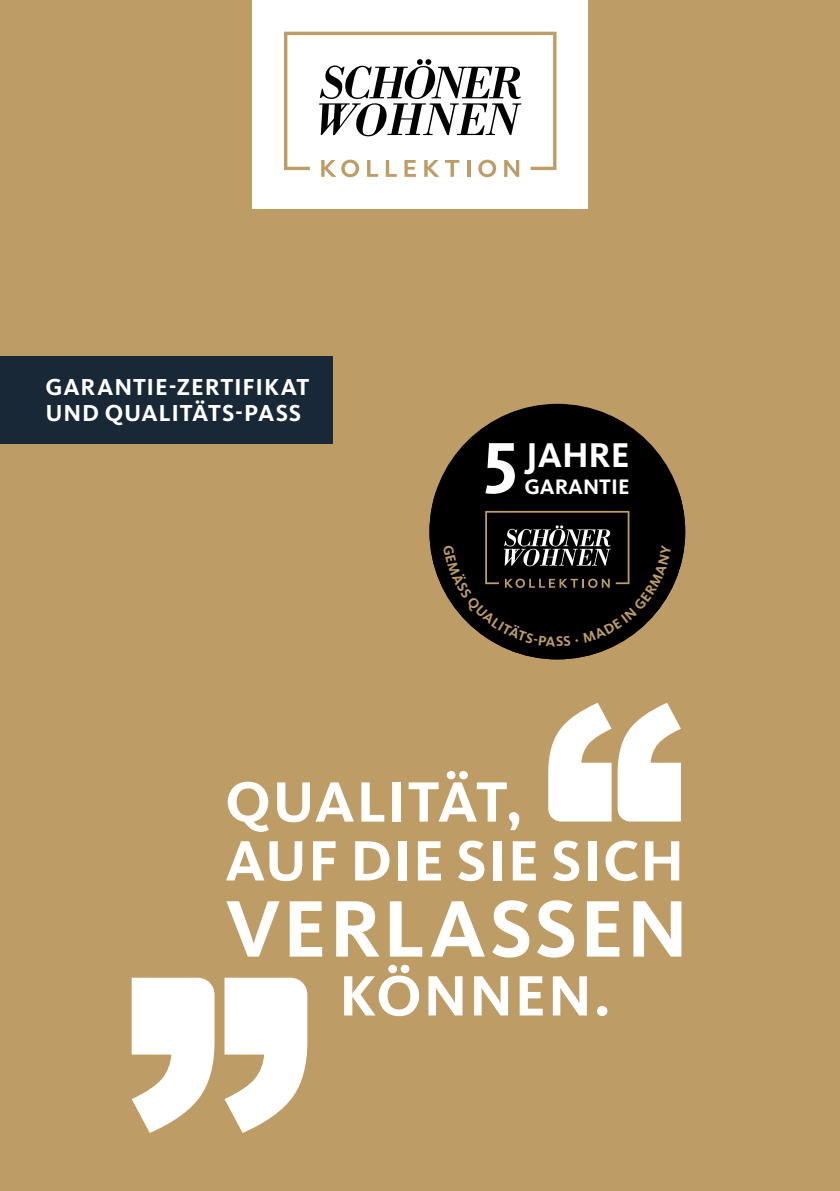
<style>
.page{position:relative;width:840px;height:1191px;background:#fff}
.page>*{position:absolute;margin:0;border:0;box-sizing:border-box;transform-origin:0 0}
.t1{font:700 83px "Kievit OT";letter-spacing:.03em;color:#fff}
.t2{font:700 58.8px/58.8px "Kievit OT";letter-spacing:.02em;color:#fff}
.t3{font:700 35.6px "Kievit OT";color:#fff}
.t4{font:700 24px/26px "Kievit OT";letter-spacing:.035em;color:#fff}
.t5{font:700 21.8px "Kievit OT";color:#fff}
</style>
<div class="page">
<div style="left:0;top:0;width:839px;height:1191px;background:#bd9d65"></div>
<div style="left:0;top:356px;width:332px;height:87px;background:#192836"></div>
<div style="left:429px;top:404px;width:255px;height:255px;background:#000;border-radius:50%"></div>
<svg style="left:429px;top:492px;width:255px;height:167px"></svg>
<svg style="left:485px;top:443px;width:29px;height:51px"></svg>
<div style="left:252px;top:0;width:336px;height:208px;background:#fff"></div>
<svg style="left:284px;top:32px;width:272px;height:145px"></svg>
<svg style="left:132px;top:977px;width:175px;height:156px"></svg>
<svg style="left:548px;top:703px;width:132px;height:118px"></svg>
<svg style="left:443px;top:511px;width:227px;height:135px"></svg>
<p class="t4" style="left:45px;top:374px;width:265px">GARANTIE-ZERTIFIKAT<br>UND QUALITÄTS-PASS</p>
<h3 class="t3" style="left:525px;top:434px;width:105px">JAHRE</h3>
<p class="t5" style="left:524px;top:473px;width:106px">GARANTIE</p>
<h2 class="t2" style="left:225px;top:772px;width:460px">QUALITÄT,<br>AUF DIE SIE SICH</h2>
<h1 class="t1" style="left:225px;top:880px;width:464px">VERLASSEN</h1>
<h2 class="t2" style="left:339px;top:966px;width:273px">KÖNNEN.</h2>
</div>
